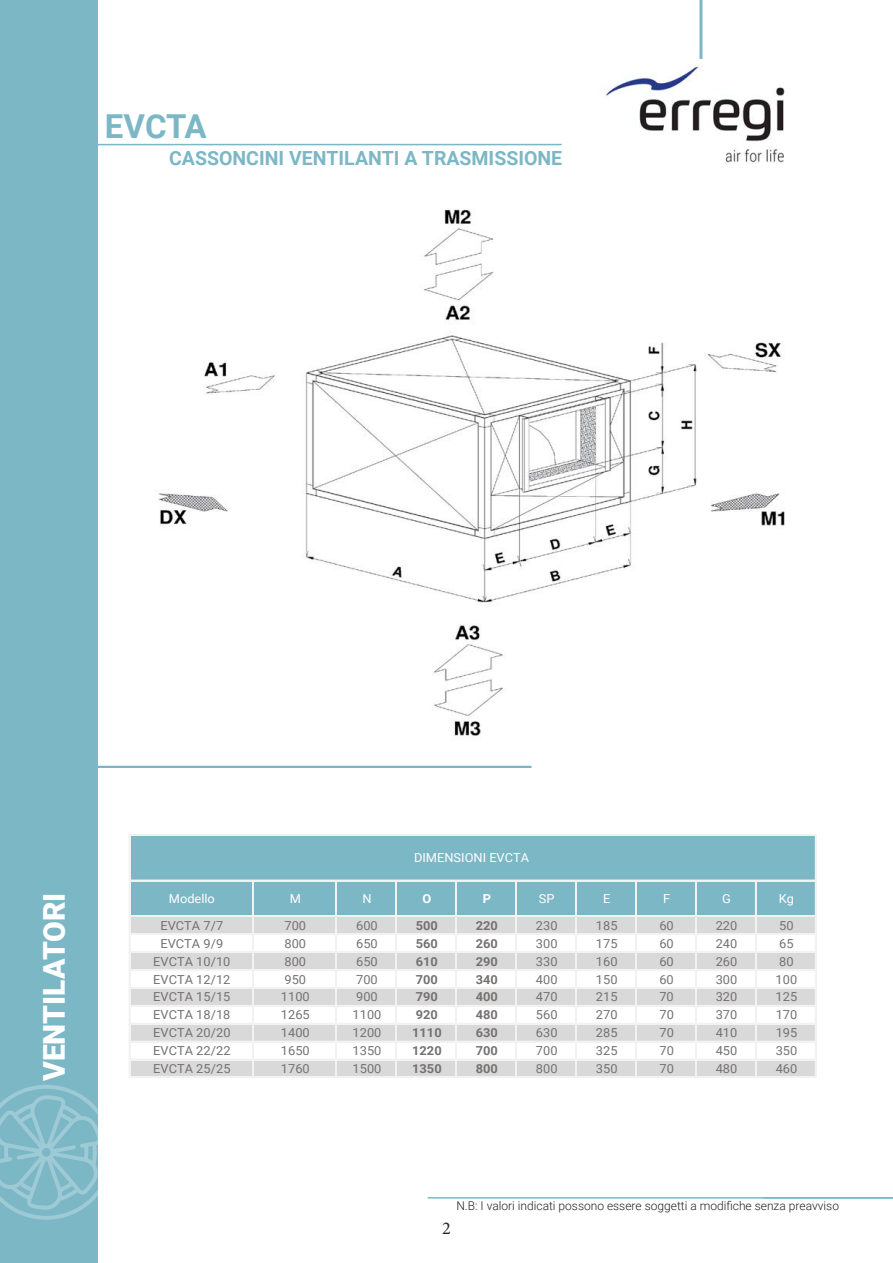
<style>
.page{position:relative;width:893px;height:1263px;background:#fff}
.page>*{position:absolute;margin:0;border:0;box-sizing:border-box;transform-origin:0 0}
.t1{font:700 33px "Roboto";letter-spacing:-.005em;color:#7cb7c6}
.t2{font:900 30px "Roboto";color:#fff}
.t3{font:700 19.5px "Roboto";color:#7cb7c6}
.t4{font:18px "Minion Pro";color:#231f20}
.t5{font:12.45px "Roboto";letter-spacing:.005em;color:#757171;scale:1.04 1}
.t6{font:700 12.45px "Roboto";color:#757171;scale:1.04 1}
.t7{font:12.45px "Roboto";color:#fff;scale:1.04 1}
.t8{font:700 12.45px "Roboto";color:#fff;scale:1.04 1}
.t9{font:300 12px "Roboto";color:#231f20}
</style>
<div class="page">
<hr style="left:81px;top:144px;width:481px;height:1px;background:#7cb7c6">
<hr style="left:699px;top:0;width:3px;height:65px;background:#7cb7c6">
<img style="left:605px;top:60px;width:180px;height:104px">
<hr style="left:428px;top:1197px;width:465px;height:1px;background:#7cb7c6">
<img style="left:158px;top:209px;width:627px;height:527px">
<hr style="left:0;top:766px;width:531px;height:2px;background:#7cb7c6">
<div style="left:0;top:0;width:98px;height:1263px;background:#7cb7c6"></div>
<svg style="left:0;top:1085px;width:98px;height:135px"></svg>
<div style="left:130px;top:836px;width:686px;height:80px;background:#7cb7c6"></div>
<div style="left:130px;top:916px;width:686px;height:18px;background:#d9d9d9"></div>
<div style="left:130px;top:952px;width:686px;height:18px;background:#d9d9d9"></div>
<div style="left:130px;top:988px;width:686px;height:18px;background:#d9d9d9"></div>
<div style="left:130px;top:1024px;width:686px;height:18px;background:#d9d9d9"></div>
<div style="left:130px;top:1059px;width:686px;height:18px;background:#d9d9d9"></div>
<hr style="left:129px;top:834px;width:1px;height:244px;background:#f2f2f2">
<hr style="left:815px;top:836px;width:1px;height:242px;background:#f2f2f2">
<hr style="left:252px;top:881px;width:1px;height:197px;background:#f2f2f2">
<hr style="left:253px;top:881px;width:1px;height:197px;background:#f2f2f2">
<hr style="left:336px;top:881px;width:1px;height:197px;background:#f2f2f2">
<hr style="left:396px;top:881px;width:1px;height:197px;background:#f2f2f2">
<hr style="left:455px;top:881px;width:1px;height:197px;background:#f2f2f2">
<hr style="left:456px;top:881px;width:1px;height:197px;background:#f2f2f2">
<hr style="left:515px;top:881px;width:1px;height:197px;background:#f2f2f2">
<hr style="left:516px;top:881px;width:1px;height:197px;background:#f2f2f2">
<hr style="left:575px;top:881px;width:1px;height:197px;background:#f2f2f2">
<hr style="left:576px;top:881px;width:1px;height:197px;background:#f2f2f2">
<hr style="left:635px;top:881px;width:2px;height:197px;background:#f2f2f2">
<hr style="left:695px;top:881px;width:2px;height:197px;background:#f2f2f2">
<hr style="left:755px;top:881px;width:1px;height:197px;background:#f2f2f2">
<hr style="left:130px;top:834px;width:686px;height:2px;background:#f2f2f2">
<hr style="left:130px;top:880px;width:686px;height:1px;background:#f2f2f2">
<hr style="left:130px;top:915px;width:686px;height:1px;background:#f2f2f2">
<hr style="left:130px;top:916px;width:686px;height:1px;background:#f2f2f2">
<hr style="left:130px;top:933px;width:686px;height:1px;background:#f2f2f2">
<hr style="left:130px;top:934px;width:686px;height:1px;background:#f2f2f2">
<hr style="left:130px;top:951px;width:686px;height:1px;background:#f2f2f2">
<hr style="left:130px;top:952px;width:686px;height:1px;background:#f2f2f2">
<hr style="left:130px;top:969px;width:686px;height:1px;background:#f2f2f2">
<hr style="left:130px;top:987px;width:686px;height:1px;background:#f2f2f2">
<hr style="left:130px;top:1005px;width:686px;height:1px;background:#f2f2f2">
<hr style="left:130px;top:1023px;width:686px;height:1px;background:#f2f2f2">
<hr style="left:130px;top:1041px;width:686px;height:1px;background:#f2f2f2">
<hr style="left:130px;top:1059px;width:686px;height:1px;background:#f2f2f2">
<hr style="left:130px;top:1077px;width:686px;height:1px;background:#f2f2f2">
<p class="t1" style="left:105px;top:103px;width:103px">EVCTA</p>
<p class="t3" style="left:169px;top:144px;width:394px">CASSONCINI VENTILANTI A TRASMISSIONE</p>
<p class="t7" style="left:414px;top:848px;width:112px">DIMENSIONI EVCTA</p>
<p class="t2" style="left:33px;top:1081px;width:190px;rotate:-90deg">VENTILATORI</p>
<p class="t7" style="left:169px;top:890px;width:46px">Modello</p>
<p class="t7" style="left:290px;top:890px;width:12px">M</p>
<p class="t7" style="left:362px;top:890px;width:10px">N</p>
<p class="t8" style="left:422px;top:890px;width:10px">O</p>
<p class="t8" style="left:483px;top:890px;width:9px">P</p>
<p class="t7" style="left:539px;top:890px;width:17px">SP</p>
<p class="t7" style="left:603px;top:890px;width:9px">E</p>
<p class="t7" style="left:663px;top:890px;width:8px">F</p>
<p class="t7" style="left:722px;top:890px;width:10px">G</p>
<p class="t7" style="left:779px;top:890px;width:16px">Kg</p>
<p class="t5" style="left:160px;top:917px;width:62px">EVCTA 7/7</p>
<p class="t5" style="left:284px;top:917px;width:22px">700</p>
<p class="t5" style="left:356px;top:917px;width:22px">600</p>
<p class="t6" style="left:416px;top:917px;width:23px">500</p>
<p class="t6" style="left:476px;top:917px;width:23px">220</p>
<p class="t5" style="left:536px;top:917px;width:22px">230</p>
<p class="t5" style="left:596px;top:917px;width:22px">185</p>
<p class="t5" style="left:659px;top:917px;width:15px">60</p>
<p class="t5" style="left:716px;top:917px;width:22px">220</p>
<p class="t5" style="left:779px;top:917px;width:15px">50</p>
<p class="t5" style="left:160px;top:934px;width:62px">EVCTA 9/9</p>
<p class="t5" style="left:284px;top:934px;width:22px">800</p>
<p class="t5" style="left:356px;top:934px;width:22px">650</p>
<p class="t6" style="left:416px;top:934px;width:23px">560</p>
<p class="t6" style="left:476px;top:934px;width:23px">260</p>
<p class="t5" style="left:536px;top:934px;width:22px">300</p>
<p class="t5" style="left:596px;top:934px;width:22px">175</p>
<p class="t5" style="left:659px;top:934px;width:15px">60</p>
<p class="t5" style="left:716px;top:934px;width:22px">240</p>
<p class="t5" style="left:779px;top:934px;width:15px">65</p>
<p class="t5" style="left:153px;top:952px;width:76px">EVCTA 10/10</p>
<p class="t5" style="left:284px;top:952px;width:22px">800</p>
<p class="t5" style="left:356px;top:952px;width:22px">650</p>
<p class="t6" style="left:416px;top:952px;width:23px">610</p>
<p class="t6" style="left:476px;top:952px;width:23px">290</p>
<p class="t5" style="left:536px;top:952px;width:22px">330</p>
<p class="t5" style="left:596px;top:952px;width:22px">160</p>
<p class="t5" style="left:659px;top:952px;width:15px">60</p>
<p class="t5" style="left:716px;top:952px;width:22px">260</p>
<p class="t5" style="left:779px;top:952px;width:15px">80</p>
<p class="t5" style="left:153px;top:970px;width:76px">EVCTA 12/12</p>
<p class="t5" style="left:284px;top:970px;width:22px">950</p>
<p class="t5" style="left:356px;top:970px;width:22px">700</p>
<p class="t6" style="left:416px;top:970px;width:23px">700</p>
<p class="t6" style="left:476px;top:970px;width:23px">340</p>
<p class="t5" style="left:536px;top:970px;width:22px">400</p>
<p class="t5" style="left:596px;top:970px;width:22px">150</p>
<p class="t5" style="left:659px;top:970px;width:15px">60</p>
<p class="t5" style="left:716px;top:970px;width:22px">300</p>
<p class="t5" style="left:776px;top:970px;width:22px">100</p>
<p class="t5" style="left:153px;top:988px;width:76px">EVCTA 15/15</p>
<p class="t5" style="left:281px;top:988px;width:29px">1100</p>
<p class="t5" style="left:356px;top:988px;width:22px">900</p>
<p class="t6" style="left:416px;top:988px;width:23px">790</p>
<p class="t6" style="left:476px;top:988px;width:23px">400</p>
<p class="t5" style="left:536px;top:988px;width:22px">470</p>
<p class="t5" style="left:596px;top:988px;width:22px">215</p>
<p class="t5" style="left:659px;top:988px;width:15px">70</p>
<p class="t5" style="left:716px;top:988px;width:22px">320</p>
<p class="t5" style="left:776px;top:988px;width:22px">125</p>
<p class="t5" style="left:153px;top:1006px;width:76px">EVCTA 18/18</p>
<p class="t5" style="left:281px;top:1006px;width:29px">1265</p>
<p class="t5" style="left:352px;top:1006px;width:29px">1100</p>
<p class="t6" style="left:416px;top:1006px;width:23px">920</p>
<p class="t6" style="left:476px;top:1006px;width:23px">480</p>
<p class="t5" style="left:536px;top:1006px;width:22px">560</p>
<p class="t5" style="left:596px;top:1006px;width:22px">270</p>
<p class="t5" style="left:659px;top:1006px;width:15px">70</p>
<p class="t5" style="left:716px;top:1006px;width:22px">370</p>
<p class="t5" style="left:776px;top:1006px;width:22px">170</p>
<p class="t5" style="left:153px;top:1024px;width:76px">EVCTA 20/20</p>
<p class="t5" style="left:281px;top:1024px;width:29px">1400</p>
<p class="t5" style="left:353px;top:1024px;width:29px">1200</p>
<p class="t6" style="left:412px;top:1024px;width:30px">1110</p>
<p class="t6" style="left:476px;top:1024px;width:23px">630</p>
<p class="t5" style="left:536px;top:1024px;width:22px">630</p>
<p class="t5" style="left:596px;top:1024px;width:22px">285</p>
<p class="t5" style="left:659px;top:1024px;width:15px">70</p>
<p class="t5" style="left:716px;top:1024px;width:22px">410</p>
<p class="t5" style="left:776px;top:1024px;width:22px">195</p>
<p class="t5" style="left:153px;top:1042px;width:76px">EVCTA 22/22</p>
<p class="t5" style="left:281px;top:1042px;width:29px">1650</p>
<p class="t5" style="left:353px;top:1042px;width:29px">1350</p>
<p class="t6" style="left:412px;top:1042px;width:30px">1220</p>
<p class="t6" style="left:476px;top:1042px;width:23px">700</p>
<p class="t5" style="left:536px;top:1042px;width:22px">700</p>
<p class="t5" style="left:596px;top:1042px;width:22px">325</p>
<p class="t5" style="left:659px;top:1042px;width:15px">70</p>
<p class="t5" style="left:716px;top:1042px;width:22px">450</p>
<p class="t5" style="left:776px;top:1042px;width:22px">350</p>
<p class="t5" style="left:153px;top:1060px;width:76px">EVCTA 25/25</p>
<p class="t5" style="left:281px;top:1060px;width:29px">1760</p>
<p class="t5" style="left:353px;top:1060px;width:29px">1500</p>
<p class="t6" style="left:412px;top:1060px;width:30px">1350</p>
<p class="t6" style="left:476px;top:1060px;width:23px">800</p>
<p class="t5" style="left:536px;top:1060px;width:22px">800</p>
<p class="t5" style="left:596px;top:1060px;width:22px">350</p>
<p class="t5" style="left:659px;top:1060px;width:15px">70</p>
<p class="t5" style="left:716px;top:1060px;width:22px">480</p>
<p class="t5" style="left:776px;top:1060px;width:22px">460</p>
<p class="t9" style="left:456px;top:1197px;width:384px">N.B: I valori indicati possono essere soggetti a modifiche senza preavviso</p>
<p class="t4" style="left:442px;top:1216px;width:10px">2</p>
</div>
